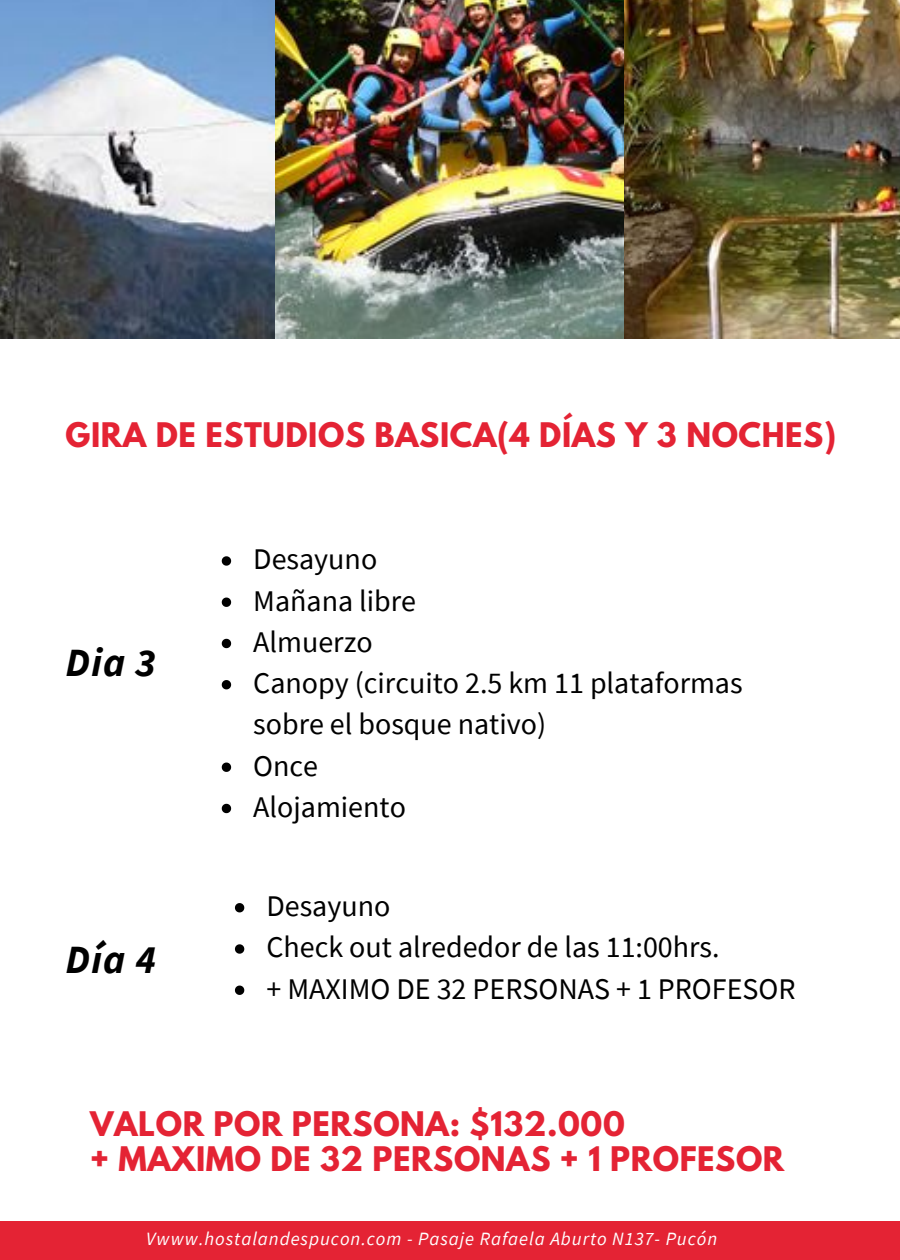
<style>
.page{position:relative;width:900px;height:1260px;background:#fff}
.page>*{position:absolute;margin:0;border:0;box-sizing:border-box;transform-origin:0 0}
.t1{font:italic 700 40px "Source Sans Pro";letter-spacing:.03em;color:#000}
.t2{font:30px/41.2px "Source Sans Pro";color:#000}
.t3{font:700 30px/35.5px "League Spartan";letter-spacing:.02em;color:#e42334}
.t4{font:italic 18.75px "Source Sans Pro";letter-spacing:.05em;color:#fff}
</style>
<div class="page">
<div style="left:0;top:1221px;width:900px;height:39px;background:#e42334"></div>
<img style="left:0;top:0;width:900px;height:339px">
<svg style="left:235px;top:903px;width:9px;height:9px"></svg>
<svg style="left:235px;top:944px;width:9px;height:10px"></svg>
<svg style="left:235px;top:986px;width:9px;height:9px"></svg>
<svg style="left:222px;top:556px;width:9px;height:10px"></svg>
<svg style="left:222px;top:598px;width:9px;height:9px"></svg>
<svg style="left:222px;top:639px;width:9px;height:9px"></svg>
<svg style="left:222px;top:680px;width:9px;height:9px"></svg>
<svg style="left:222px;top:763px;width:9px;height:9px"></svg>
<svg style="left:222px;top:804px;width:9px;height:9px"></svg>
<p class="t3" style="left:66px;top:421px;width:772px">GIRA DE ESTUDIOS BASICA(4 DÍAS Y 3 NOCHES)</p>
<h1 class="t1" style="left:66px;top:637px;width:92px">Dia 3</h1>
<h1 class="t1" style="left:66px;top:934px;width:92px">Día 4</h1>
<p class="t2" style="left:253px;top:538px;width:491px">Desayuno<br>Mañana libre<br>Almuerzo<br>Canopy (circuito 2.5 km 11 plataformas sobre el bosque nativo)<br>Once<br>Alojamiento</p>
<p class="t2" style="left:266px;top:885px;width:531px">Desayuno<br>Check out alrededor de las 11:00hrs.<br>+ MAXIMO DE 32 PERSONAS + 1 PROFESOR</p>
<p class="t3" style="left:90px;top:1110px;width:696px">VALOR POR PERSONA: $132.000<br>+ MAXIMO DE 32 PERSONAS + 1 PROFESOR</p>
<p class="t4" style="left:146px;top:1227px;width:573px">Vwww.hostalandespucon.com - Pasaje Rafaela Aburto N137- Pucón</p>
</div>
